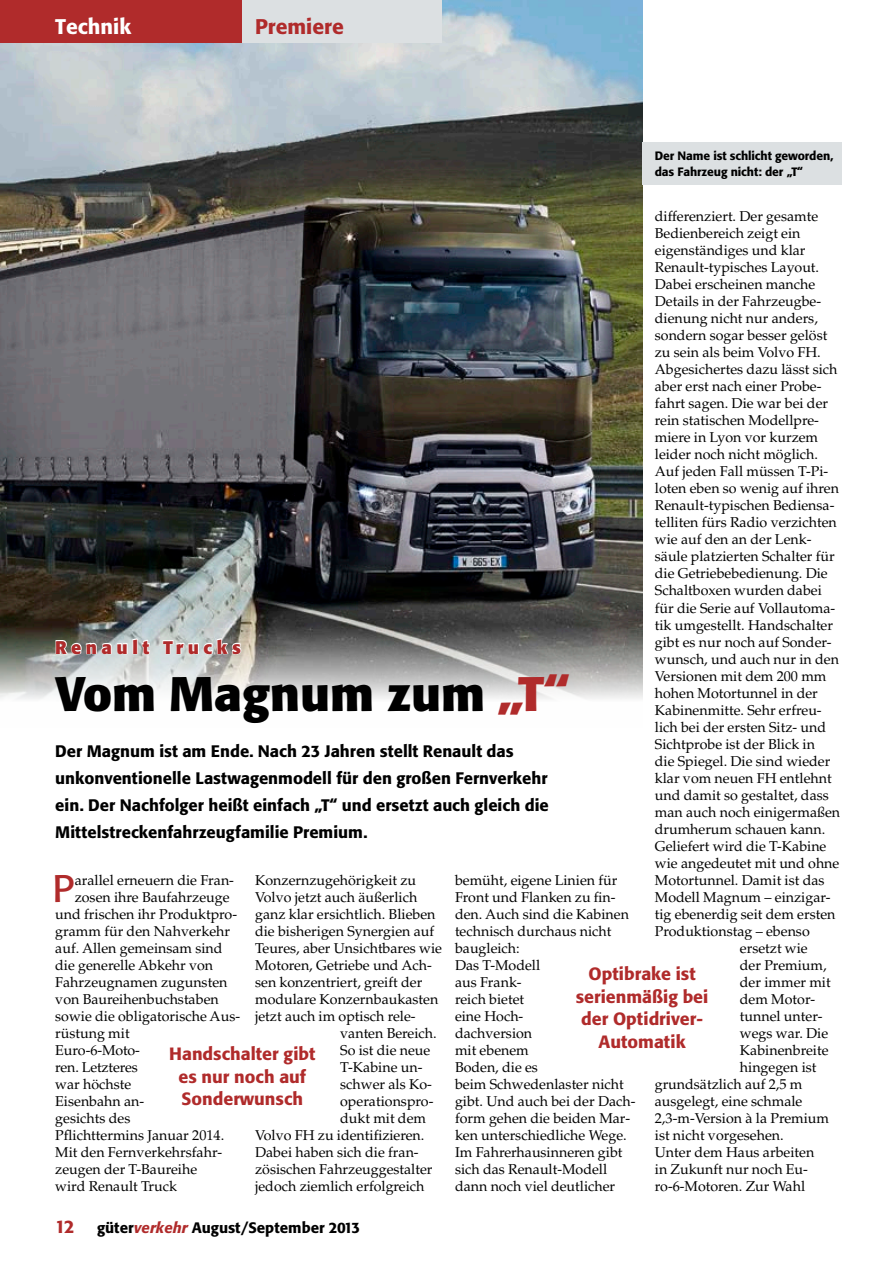
<style>
.page{position:relative;width:893px;height:1263px;background:#fff}
.page>*{position:absolute;margin:0;border:0;box-sizing:border-box;transform-origin:0 0}
.t1{font:700 48px "Formata BQ";color:#000}
.t2{font:38.1px "Formata BQ";color:#b02b2b}
.t3{font:500 21px "Formata BQ";color:#b02b2b}
.t4{font:500 21px "Formata BQ";color:#fff}
.t5{font:700 18px "Formata BQ";letter-spacing:.25em;color:#b02b2b}
.t6{font:500 18px "Formata BQ";color:#b02b2b}
.t7{font:500 17.7px/22.5px "Formata BQ";color:#b02b2b;text-align:center}
.t8{font:500 16.5px/27px "Formata BQ";color:#000}
.t9{font:500 15px "Formata BQ";color:#000}
.t10{font:14.25px/17px "Palatino";color:#000}
.t11{font:500 12px/15.8px "Formata BQ";letter-spacing:-.01em;color:#000}
.s1{color:#b02b2b}
.s2{font-style:italic;color:#b02b2b}
</style>
<div class="page">
<img style="left:0;top:0;width:642px;height:699px">
<div style="left:642px;top:142px;width:200px;height:43px;background:#dce0e2"></div>
<svg style="left:55px;top:637px;width:96px;height:19px"></svg>
<svg style="left:162px;top:637px;width:80px;height:19px"></svg>
<div style="left:0;top:0;width:242px;height:43px;background:#b02b2b"></div>
<div style="left:242px;top:0;width:200px;height:43px;background:#dce0e2"></div>
<h3 class="t4" style="left:55px;top:14px;width:77px">Technik</h3>
<h3 class="t3" style="left:255px;top:14px;width:90px">Premiere</h3>
<p class="t11" style="left:655px;top:148px;width:180px">Der Name ist schlicht geworden, das Fahrzeug nicht: der „T“</p>
<p class="t10" style="left:655px;top:208px;width:165px">differenziert. Der gesamte</p>
<p class="t10" style="left:655px;top:225px;width:147px">Bedienbereich zeigt ein</p>
<p class="t10" style="left:655px;top:242px;width:152px">eigenständiges und klar</p>
<p class="t10" style="left:655px;top:259px;width:166px">Renault-typisches Layout.</p>
<p class="t10" style="left:655px;top:276px;width:162px">Dabei erscheinen manche</p>
<p class="t10" style="left:655px;top:293px;width:168px">Details in der Fahrzeugbe-</p>
<p class="t10" style="left:655px;top:310px;width:165px">dienung nicht nur anders,</p>
<p class="t10" style="left:655px;top:327px;width:174px">sondern sogar besser gelöst</p>
<p class="t10" style="left:655px;top:344px;width:167px">zu sein als beim Volvo FH.</p>
<p class="t10" style="left:655px;top:361px;width:184px">Abgesichertes dazu lässt sich</p>
<p class="t10" style="left:655px;top:378px;width:168px">aber erst nach einer Probe-</p>
<p class="t10" style="left:655px;top:395px;width:175px">fahrt sagen. Die war bei der</p>
<p class="t10" style="left:655px;top:412px;width:166px">rein statischen Modellpre-</p>
<p class="t10" style="left:655px;top:429px;width:165px">miere in Lyon vor kurzem</p>
<p class="t10" style="left:655px;top:446px;width:165px">leider noch nicht möglich.</p>
<p class="t10" style="left:655px;top:463px;width:175px">Auf jeden Fall müssen T-Pi-</p>
<p class="t10" style="left:655px;top:480px;width:186px">loten eben so wenig auf ihren</p>
<p class="t10" style="left:655px;top:497px;width:181px">Renault-typischen Bediensa-</p>
<p class="t10" style="left:655px;top:514px;width:183px">telliten fürs Radio verzichten</p>
<p class="t10" style="left:655px;top:531px;width:158px">wie auf den an der Lenk-</p>
<p class="t10" style="left:655px;top:548px;width:181px">säule platzierten Schalter für</p>
<p class="t10" style="left:655px;top:565px;width:174px">die Getriebebedienung. Die</p>
<p class="t10" style="left:655px;top:582px;width:169px">Schaltboxen wurden dabei</p>
<p class="t10" style="left:655px;top:599px;width:182px">für die Serie auf Vollautoma-</p>
<p class="t10" style="left:655px;top:616px;width:180px">tik umgestellt. Handschalter</p>
<p class="t10" style="left:655px;top:633px;width:178px">gibt es nur noch auf Sonder-</p>
<p class="t10" style="left:655px;top:650px;width:186px">wunsch, und auch nur in den</p>
<p class="t10" style="left:655px;top:667px;width:173px">Versionen mit dem 200 mm</p>
<p class="t10" style="left:655px;top:684px;width:165px">hohen Motortunnel in der</p>
<p class="t10" style="left:655px;top:701px;width:168px">Kabinenmitte. Sehr erfreu-</p>
<p class="t10" style="left:655px;top:718px;width:173px">lich bei der ersten Sitz- und</p>
<p class="t10" style="left:655px;top:735px;width:162px">Sichtprobe ist der Blick in</p>
<p class="t10" style="left:655px;top:753px;width:177px">die Spiegel. Die sind wieder</p>
<p class="t10" style="left:655px;top:770px;width:178px">klar vom neuen FH entlehnt</p>
<p class="t10" style="left:655px;top:787px;width:176px">und damit so gestaltet, dass</p>
<p class="t10" style="left:655px;top:804px;width:187px">man auch noch einigermaßen</p>
<p class="t10" style="left:655px;top:821px;width:172px">drumherum schauen kann.</p>
<p class="t10" style="left:655px;top:838px;width:173px">Geliefert wird die T-Kabine</p>
<p class="t10" style="left:655px;top:855px;width:186px">wie angedeutet mit und ohne</p>
<p class="t10" style="left:655px;top:872px;width:171px">Motortunnel. Damit ist das</p>
<p class="t10" style="left:655px;top:889px;width:177px">Modell Magnum – einzigar-</p>
<p class="t10" style="left:655px;top:906px;width:182px">tig ebenerdig seit dem ersten</p>
<p class="t10" style="left:655px;top:923px;width:156px">Produktionstag – ebenso</p>
<p class="t10" style="left:740px;top:940px;width:69px">ersetzt wie</p>
<p class="t10" style="left:740px;top:957px;width:88px">der Premium,</p>
<p class="t10" style="left:740px;top:974px;width:92px">der immer mit</p>
<p class="t10" style="left:740px;top:991px;width:77px">dem Motor-</p>
<p class="t10" style="left:740px;top:1008px;width:84px">tunnel unter-</p>
<p class="t10" style="left:740px;top:1025px;width:90px">wegs war. Die</p>
<p class="t10" style="left:740px;top:1042px;width:90px">Kabinenbreite</p>
<p class="t10" style="left:740px;top:1059px;width:78px">hingegen ist</p>
<p class="t10" style="left:655px;top:1076px;width:149px">grundsätzlich auf 2,5 m</p>
<p class="t10" style="left:655px;top:1093px;width:149px">ausgelegt, eine schmale</p>
<p class="t10" style="left:655px;top:1110px;width:176px">2,3-m-Version à la Premium</p>
<p class="t10" style="left:655px;top:1127px;width:130px">ist nicht vorgesehen.</p>
<p class="t10" style="left:655px;top:1144px;width:161px">Unter dem Haus arbeiten</p>
<p class="t10" style="left:655px;top:1161px;width:155px">in Zukunft nur noch Eu-</p>
<p class="t10" style="left:655px;top:1178px;width:152px">ro-6-Motoren. Zur Wahl</p>
<p class="t5" style="left:55px;top:636px;width:187px">Renault Trucks</p>
<h1 class="t1" style="left:55px;top:664px;width:515px">Vom Magnum zum <span class="s1">„T“</span></h1>
<p class="t8" style="left:55px;top:738px;width:495px">Der Magnum ist am Ende. Nach 23 Jahren stellt Renault das unkonventionelle Lastwagenmodell für den großen Fernverkehr ein. Der Nachfolger heißt einfach „T“ und ersetzt auch gleich die Mittelstreckenfahrzeugfamilie Premium.</p>
<h2 class="t2" style="left:53px;top:865px;width:24px">P</h2>
<p class="t10" style="left:75px;top:871px;width:161px">arallel erneuern die Fran-</p>
<p class="t10" style="left:455px;top:872px;width:182px">bemüht, eigene Linien für<br>Front und Flanken zu fin&shy;den. Auch sind die Kabinen technisch durchaus nicht baugleich:<br>Das T-Modell<br>aus Frank-<br>reich bietet<br>eine Hoch-<br>dachversion<br>mit ebenem<br>Boden, die es<br>beim Schwedenlaster nicht gibt. Und auch bei der Dach&shy;form gehen die beiden Mar&shy;ken unterschiedliche Wege.<br>Im Fahrerhausinneren gibt sich das Renault-Modell dann noch viel deutlicher</p>
<p class="t10" style="left:255px;top:872px;width:163px">Konzernzugehörigkeit zu</p>
<p class="t10" style="left:255px;top:889px;width:164px">Volvo jetzt auch äußerlich</p>
<p class="t10" style="left:255px;top:906px;width:182px">ganz klar ersichtlich. Blieben</p>
<p class="t10" style="left:255px;top:923px;width:181px">die bisherigen Synergien auf</p>
<p class="t10" style="left:255px;top:940px;width:188px">Teures, aber Unsichtbares wie</p>
<p class="t10" style="left:255px;top:957px;width:178px">Motoren, Getriebe und Ach-</p>
<p class="t10" style="left:255px;top:974px;width:169px">sen konzentriert, greift der</p>
<p class="t10" style="left:255px;top:991px;width:185px">modulare Konzernbaukasten</p>
<p class="t10" style="left:255px;top:1008px;width:162px">jetzt auch im optisch rele-</p>
<p class="t10" style="left:340px;top:1025px;width:98px">vanten Bereich.</p>
<p class="t10" style="left:340px;top:1042px;width:92px">So ist die neue</p>
<p class="t10" style="left:340px;top:1059px;width:84px">T-Kabine un-</p>
<p class="t10" style="left:340px;top:1076px;width:93px">schwer als Ko-</p>
<p class="t10" style="left:340px;top:1093px;width:95px">operationspro-</p>
<p class="t10" style="left:340px;top:1110px;width:87px">dukt mit dem</p>
<p class="t10" style="left:255px;top:1127px;width:171px">Volvo FH zu identifizieren.</p>
<p class="t10" style="left:255px;top:1144px;width:165px">Dabei haben sich die fran-</p>
<p class="t10" style="left:255px;top:1161px;width:179px">zösischen Fahrzeuggestalter</p>
<p class="t10" style="left:255px;top:1178px;width:171px">jedoch ziemlich erfolgreich</p>
<p class="t10" style="left:75px;top:888px;width:156px">zosen ihre Baufahrzeuge</p>
<p class="t10" style="left:55px;top:905px;width:183px">und frischen ihr Produktpro-</p>
<p class="t10" style="left:55px;top:922px;width:176px">gramm für den Nahverkehr</p>
<p class="t10" style="left:55px;top:939px;width:169px">auf. Allen gemeinsam sind</p>
<p class="t10" style="left:55px;top:956px;width:159px">die generelle Abkehr von</p>
<p class="t10" style="left:55px;top:973px;width:174px">Fahrzeugnamen zugunsten</p>
<p class="t10" style="left:55px;top:990px;width:165px">von Baureihenbuchstaben</p>
<p class="t10" style="left:55px;top:1007px;width:186px">sowie die obligatorische Aus-</p>
<p class="t10" style="left:55px;top:1024px;width:76px">rüstung mit</p>
<p class="t10" style="left:55px;top:1041px;width:86px">Euro-6-Moto-</p>
<p class="t10" style="left:55px;top:1059px;width:84px">ren. Letzteres</p>
<p class="t10" style="left:55px;top:1076px;width:78px">war höchste</p>
<p class="t10" style="left:55px;top:1093px;width:91px">Eisenbahn an-</p>
<p class="t10" style="left:55px;top:1110px;width:77px">gesichts des</p>
<p class="t10" style="left:55px;top:1127px;width:170px">Pflichttermins Januar 2014.</p>
<p class="t10" style="left:55px;top:1144px;width:168px">Mit den Fernverkehrsfahr-</p>
<p class="t10" style="left:55px;top:1161px;width:143px">zeugen der T-Baureihe</p>
<p class="t10" style="left:55px;top:1178px;width:123px">wird Renault Truck</p>
<p class="t7" style="left:576px;top:963px;width:134px">Optibrake ist serienmäßig bei der Optidriver-<br>Automatik</p>
<p class="t7" style="left:169px;top:1043px;width:148px">Handschalter gibt es nur noch auf<br>Sonderwunsch</p>
<p class="t6" style="left:55px;top:1216px;width:21px">12</p>
<p class="t9" style="left:97px;top:1218px;width:265px">güter<span class="s2">verkehr</span> August/September 2013</p>
</div>
